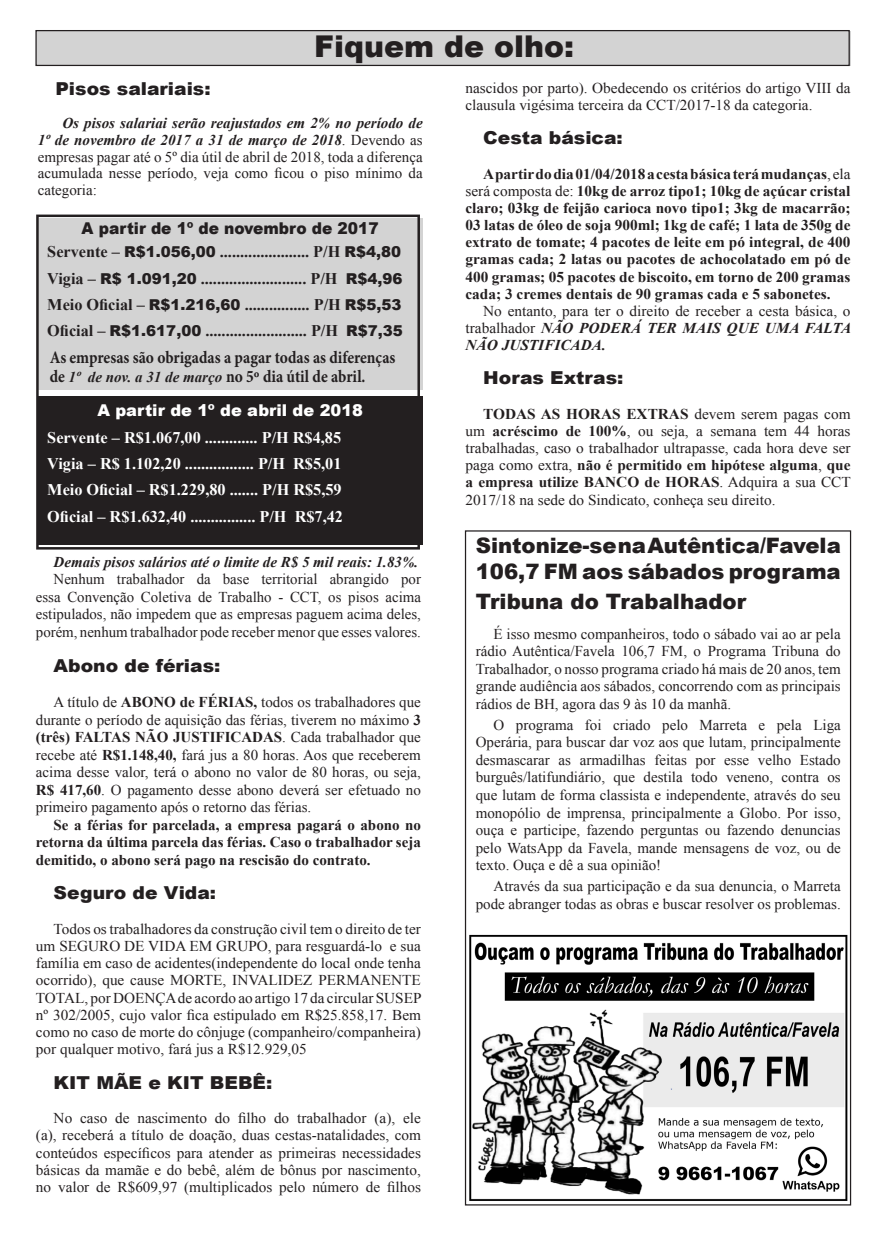
<style>
.page{position:relative;width:886px;height:1241px;background:#fff}
.page>*{position:absolute;margin:0;border:0;box-sizing:border-box;transform-origin:0 0}
.t1{font:900 30px "Arial";color:#231f20}
.t2{font:900 21.25px/25.5px "Arial";color:#231f20}
.t3{font:900 17.75px "Arial";color:#231f20;scale:1.05 1}
.t4{font:700 17.5px "Minion Pro";color:#231f20;scale:.88 1}
.t5{font:700 16.25px "Times New Roman";color:#231f20}
.t6{font:700 16.25px "Times New Roman";color:#fff}
.t7{font:900 16.25px "Arial";color:#231f20;scale:.95 1}
.t8{font:900 16.25px "Arial";color:#fff}
.t9{font:15px/17.5px "Times New Roman";color:#231f20;text-align:justify}
.t10{font:700 15px/17.1px "Times New Roman";color:#231f20;text-align:justify}
.t11{font:italic 700 15px "Times New Roman";color:#231f20}
.s1{font-weight:700;font-style:italic}
.s2{font-family:"Arial";font-weight:900;font-size:15px}
.s3{font-family:"Times New Roman";font-style:italic;font-size:15px}
.s4{font-weight:700}
.s5{font-weight:400}
</style>
<div class="page">
<img style="left:469px;top:934px;width:379px;height:267px">
<div style="left:36px;top:214px;width:384px;height:335px;border:2px solid #231f20"></div>
<div style="left:38px;top:218px;width:385px;height:172px;background:#d3d3d3"></div>
<div style="left:38px;top:396px;width:385px;height:149px;background:#231f20"></div>
<div style="left:36px;top:31px;width:814px;height:34px;background:#d3d3d3"></div>
<div style="left:35px;top:30px;width:815px;height:36px;border:1px solid #231f20"></div>
<p class="t1" style="left:314px;top:24px;width:262px">Fiquem de olho:</p>
<p class="t3" style="left:55px;top:76px;width:149px">Pisos salariais:</p>
<p class="t9" style="left:38px;top:114px;width:386px;line-height:16.6px;text-indent:25px"><span class="s1">Os pisos salariai serão reajustados em 2% no período de 1º de novembro de 2017 a 31 de março de 2018</span>. Devendo as empresas pagar até o 5º dia útil de abril de 2018, toda a diferença acumulada nesse período, veja como ficou o piso mínimo da categoria:</p>
<p class="t7" style="left:82px;top:216px;width:314px">A partir de 1º de novembro de 2017</p>
<p class="t5" style="left:47px;top:240px;width:355px">Servente – <span class="s2">R$1.056,00</span> ...................... P/H <span class="s2">R$4,80</span></p>
<p class="t5" style="left:47px;top:266px;width:356px">Vigia – <span class="s2">R$ 1.091,20</span> .......................... P/H <span class="s2">R$4,96</span></p>
<p class="t5" style="left:47px;top:293px;width:356px">Meio Oficial – <span class="s2">R$1.216,60</span> ................ P/H <span class="s2">R$5,53</span></p>
<p class="t5" style="left:47px;top:319px;width:357px">Oficial – <span class="s2">R$1.617,00</span> ......................... P/H <span class="s2">R$7,35</span></p>
<p class="t4" style="left:50px;top:345px;width:394px">As empresas são obrigadas a pagar todas as diferenças</p>
<p class="t4" style="left:50px;top:364px;width:360px">de <span class="s3">1º de nov. a 31 de março</span> no 5º dia útil de abril.</p>
<p class="t8" style="left:97px;top:398px;width:267px">A partir de 1º de abril de 2018</p>
<p class="t6" style="left:47px;top:425px;width:295px">Servente – R$1.067,00 ............. P/H R$4,85</p>
<p class="t6" style="left:47px;top:452px;width:296px">Vigia – R$ 1.102,20 ................. P/H R$5,01</p>
<p class="t6" style="left:47px;top:478px;width:296px">Meio Oficial – R$1.229,80 ....... P/H R$5,59</p>
<p class="t6" style="left:47px;top:504px;width:297px">Oficial – R$1.632,40 ................ P/H R$7,42</p>
<p class="t11" style="left:54px;top:551px;width:366px">Demais pisos salários até o limite de R$ 5 mil reais: 1.83%.</p>
<p class="t9" style="left:36px;top:570px;width:387px;text-indent:18px">Nenhum trabalhador da base territorial abrangido por essa Convenção Coletiva de Trabalho - CCT, os pisos acima estipulados, não impedem que as empresas paguem acima deles, porém, nenhum trabalhador pode receber menor que esses valores.</p>
<p class="t3" style="left:54px;top:652px;width:160px">Abono de férias:</p>
<p class="t9" style="left:36px;top:692px;width:387px;text-indent:18px">A título de <span class="s4">ABONO de FÉRIAS,</span> todos os trabalhadores que durante o período de aquisição das férias, tiverem no máximo <span class="s4">3 (três) FALTAS NÃO JUSTIFICADAS</span>. Cada trabalhador que recebe até <span class="s4">R$1.148,40,</span> fará jus a 80 horas. Aos que receberem acima desse valor, terá o abono no valor de 80 horas, ou seja, <span class="s4">R$ 417,60</span>. O pagamento desse abono deverá ser efetuado no primeiro pagamento após o retorno das férias.</p>
<p class="t10" style="left:36px;top:815px;width:386px;line-height:17.5px;text-indent:18px">Se a férias for parcelada, a empresa pagará o abono no retorna da última parcela das férias. Caso o trabalhador seja demitido, o abono será pago na rescisão do contrato.</p>
<p class="t3" style="left:54px;top:880px;width:156px">Seguro de Vida:</p>
<p class="t9" style="left:36px;top:919px;width:387px;text-indent:18px">Todos os trabalhadores da construção civil tem o direito de ter um SEGURO DE VIDA EM GRUPO, para resguardá-lo e sua família em caso de acidentes(independente do local onde tenha ocorrido), que cause MORTE, INVALIDEZ PERMANENTE TOTAL, por DOENÇA de acordo ao artigo 17 da circular SUSEP nº 302/2005, cujo valor fica estipulado em R$25.858,17. Bem como no caso de morte do cônjuge (companheiro/companheira) por qualquer motivo, fará jus a R$12.929,05</p>
<p class="t3" style="left:54px;top:1069px;width:210px">KIT MÃE e KIT BEBÊ:</p>
<p class="t9" style="left:36px;top:1108px;width:387px;text-indent:18px">No caso de nascimento do filho do trabalhador (a), ele (a), receberá a título de doação, duas cestas-natalidades, com conteúdos específicos para atender as primeiras necessidades básicas da mamãe e do bebê, além de bônus por nascimento, no valor de R$609,97 (multiplicados pelo número de filhos</p>
<p class="t9" style="left:465px;top:78px;width:387px">nascidos por parto). Obedecendo os critérios do artigo VIII da clausula vigésima terceira da CCT/2017-18 da categoria.</p>
<p class="t3" style="left:483px;top:125px;width:134px">Cesta básica:</p>
<p class="t10" style="left:465px;top:165px;width:386px;text-indent:18px">A partir do dia 01/04/2018 a cesta básica terá mudanças<span class="s5">, ela será composta de:</span> 10kg de arroz tipo1; 10kg de açúcar cristal claro; 03kg de feijão carioca novo tipo1; 3kg de macarrão; 03 latas de óleo de soja 900ml; 1kg de café; 1 lata de 350g de extrato de tomate; 4 pacotes de leite em pó integral, de 400 gramas cada; 2 latas ou pacotes de achocolatado em pó de 400 gramas; 05 pacotes de biscoito, em torno de 200 gramas cada; 3 cremes dentais de 90 gramas cada e 5 sabonetes.</p>
<p class="t9" style="left:465px;top:302px;width:387px;line-height:17.1px;text-indent:18px">No entanto, para ter o direito de receber a cesta básica, o trabalhador <span class="s1">NÃO PODERÁ TER MAIS QUE UMA FALTA NÃO JUSTIFICADA.</span></p>
<p class="t3" style="left:483px;top:365px;width:135px">Horas Extras:</p>
<p class="t9" style="left:465px;top:404px;width:387px;line-height:17.1px;text-indent:18px"><span class="s4">TODAS AS HORAS EXTRAS</span> devem serem pagas com um <span class="s4">acréscimo de 100%</span>, ou seja, a semana tem 44 horas trabalhadas, caso o trabalhador ultrapasse, cada hora deve ser paga como extra, <span class="s4">não é permitido em hipótese alguma</span>, <span class="s4">que a empresa utilize BANCO de HORAS</span>. Adquira a sua CCT 2017/18 na sede do Sindicato, conheça seu direito.</p>
<p class="t2" style="left:476px;top:532px;width:367px">Sintonize-se na Autêntica/Favela<br>106,7 FM aos sábados programa</p>
<p class="t2" style="left:476px;top:587px;width:272px">Tribuna do Trabalhador</p>
<p class="t9" style="left:476px;top:624px;width:366px;text-indent:18px">É isso mesmo companheiros, todo o sábado vai ao ar pela rádio Autêntica/Favela 106,7 FM, o Programa Tribuna do Trabalhador, o nosso programa criado há mais de 20 anos, tem grande audiência aos sábados, concorrendo com as principais rádios de BH, agora das 9 às 10 da manhã.</p>
<p class="t9" style="left:476px;top:715px;width:367px;text-indent:18px">O programa foi criado pelo Marreta e pela Liga Operária, para buscar dar voz aos que lutam, principalmente desmascarar as armadilhas feitas por esse velho Estado burguês/latifundiário, que destila todo veneno, contra os que lutam de forma classista e independente, através do seu monopólio de imprensa, principalmente a Globo. Por isso, ouça e participe, fazendo perguntas ou fazendo denuncias pelo WatsApp da Favela, mande mensagens de voz, ou de texto. Ouça e dê a sua opinião!</p>
<p class="t9" style="left:476px;top:876px;width:366px;text-align:right">Através da sua participação e da sua denuncia, o Marreta pode abranger todas as obras e buscar resolver os problemas.</p>
</div>
